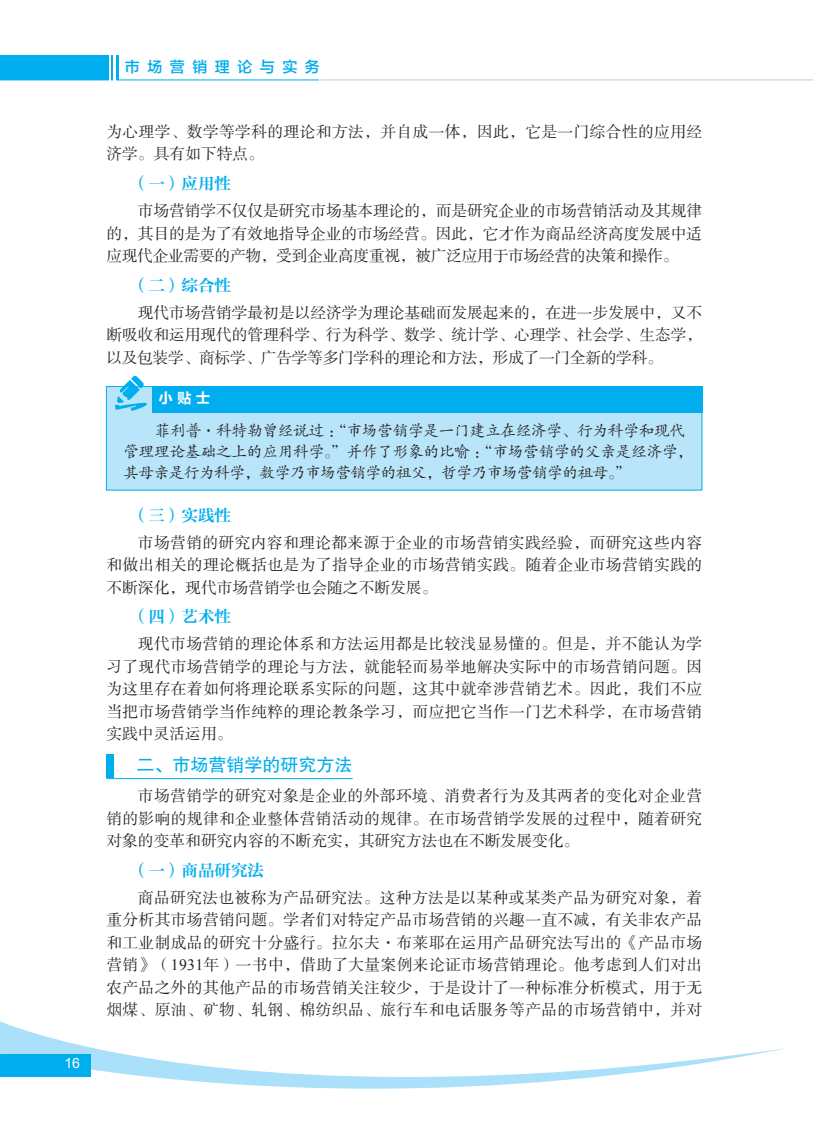
<style>
.page{position:relative;width:813px;height:1132px;background:#fff}
.page>*{position:absolute;margin:0;border:0;box-sizing:border-box;transform-origin:0 0}
.t1{font:18px "FZHTK GBK1 0";color:#00aeef}
.t2{font:16.5px "FZZYSK1 GBK1 0";color:#00aeef}
.t3{font:15.75px/22.5px "FZSSK GBK1 0";letter-spacing:.02em;color:#231f20;text-align:justify}
.t4{font:15.75px/21px "FZKTK GBK1 0";letter-spacing:-.025em;color:#231f20}
.t5{font:15px "FZLTZHK GBK1 0";letter-spacing:.5em;color:#00aeef}
.t6{font:14.55px "FZLTCHK GBK1 0";color:#fff}
.t7{font:14.1px "Arial";color:#fff}
.s1{font-family:"Times New Roman"}
</style>
<div class="page">
<svg style="left:0;top:1021px;width:785px;height:67px"></svg>
<div style="left:0;top:1053px;width:91px;height:23px;background:#00aeef"></div>
<hr style="left:0;top:79px;width:319px;height:1px;background:#00aeef">
<div style="left:0;top:55px;width:118px;height:25px;background:#00aeef"></div>
<hr style="left:113px;top:55px;width:2px;height:26px;background:#fff">
<hr style="left:109px;top:55px;width:2px;height:26px;background:#fff">
<svg style="left:799px;top:79px;width:13px;height:1px"></svg>
<hr style="left:320px;top:79px;width:479px;height:1px;background:#231f20">
<div style="left:106px;top:386px;width:596px;height:104px;background:#b9e5fa"></div>
<div style="left:152px;top:386px;width:550px;height:26px;background:#00aeef"></div>
<svg style="left:115px;top:376px;width:36px;height:35px"></svg>
<hr style="left:106px;top:778px;width:246px;height:1px;background:#00aeef">
<div style="left:106px;top:754px;width:8px;height:24px;background:#00aeef"></div>
<p class="t7" style="left:64px;top:1053px;width:17px">16</p>
<p class="t5" style="left:125px;top:59px;width:196px">市场营销理论与实务</p>
<p class="t3" style="left:106px;top:121px;width:597px">为心理学、数学等学科的理论和方法，并自成一体，因此，它是一门综合性的应用经济学。具有如下特点。</p>
<p class="t2" style="left:132px;top:174px;width:100px">（一）应用性</p>
<p class="t3" style="left:106px;top:200px;width:597px;text-indent:32px">市场营销学不仅仅是研究市场基本理论的，而是研究企业的市场营销活动及其规律的，其目的是为了有效地指导企业的市场经营。因此，它才作为商品经济高度发展中适应现代企业需要的产物，受到企业高度重视，被广泛应用于市场经营的决策和操作。</p>
<p class="t2" style="left:132px;top:276px;width:100px">（二）综合性</p>
<p class="t3" style="left:106px;top:302px;width:597px;text-indent:32px">现代市场营销学最初是以经济学为理论基础而发展起来的，在进一步发展中，又不断吸收和运用现代的管理科学、行为科学、数学、统计学、心理学、社会学、生态学，以及包装学、商标学、广告学等多门学科的理论和方法，形成了一门全新的学科。</p>
<p class="t6" style="left:158px;top:390px;width:53px">小贴士</p>
<p class="t4" style="left:123px;top:420px;width:571px;text-indent:32px">菲利普·科特勒曾经说过：“市场营销学是一门建立在经济学、行为科学和现代管理理论基础之上的应用科学。”并作了形象的比喻：“市场营销学的父亲是经济学，其母亲是行为科学，数学乃市场营销学的祖父，哲学乃市场营销学的祖母。”</p>
<p class="t2" style="left:132px;top:506px;width:100px">（三）实践性</p>
<p class="t3" style="left:106px;top:531px;width:597px;text-indent:32px">市场营销的研究内容和理论都来源于企业的市场营销实践经验，而研究这些内容和做出相关的理论概括也是为了指导企业的市场营销实践。随着企业市场营销实践的不断深化，现代市场营销学也会随之不断发展。</p>
<p class="t2" style="left:132px;top:607px;width:100px">（四）艺术性</p>
<p class="t3" style="left:106px;top:633px;width:597px;text-indent:32px">现代市场营销的理论体系和方法运用都是比较浅显易懂的。但是，并不能认为学习了现代市场营销学的理论与方法，就能轻而易举地解决实际中的市场营销问题。因为这里存在着如何将理论联系实际的问题，这其中就牵涉营销艺术。因此，我们不应当把市场营销学当作纯粹的理论教条学习，而应把它当作一门艺术科学，在市场营销实践中灵活运用。</p>
<p class="t1" style="left:136px;top:754px;width:217px">二、市场营销学的研究方法</p>
<p class="t3" style="left:106px;top:785px;width:597px;text-indent:32px">市场营销学的研究对象是企业的外部环境、消费者行为及其两者的变化对企业营销的影响的规律和企业整体营销活动的规律。在市场营销学发展的过程中，随着研究对象的变革和研究内容的不断充实，其研究方法也在不断发展变化。</p>
<p class="t2" style="left:132px;top:860px;width:133px">（一）商品研究法</p>
<p class="t3" style="left:106px;top:886px;width:597px;text-indent:32px">商品研究法也被称为产品研究法。这种方法是以某种或某类产品为研究对象，着重分析其市场营销问题。学者们对特定产品市场营销的兴趣一直不减，有关非农产品和工业制成品的研究十分盛行。拉尔夫·布莱耶在运用产品研究法写出的《产品市场营销》（<span class="s1">1931</span>年）一书中，借助了大量案例来论证市场营销理论。他考虑到人们对出农产品之外的其他产品的市场营销关注较少，于是设计了一种标准分析模式，用于无烟煤、原油、矿物、轧钢、棉纺织品、旅行车和电话服务等产品的市场营销中，并对</p>
</div>
